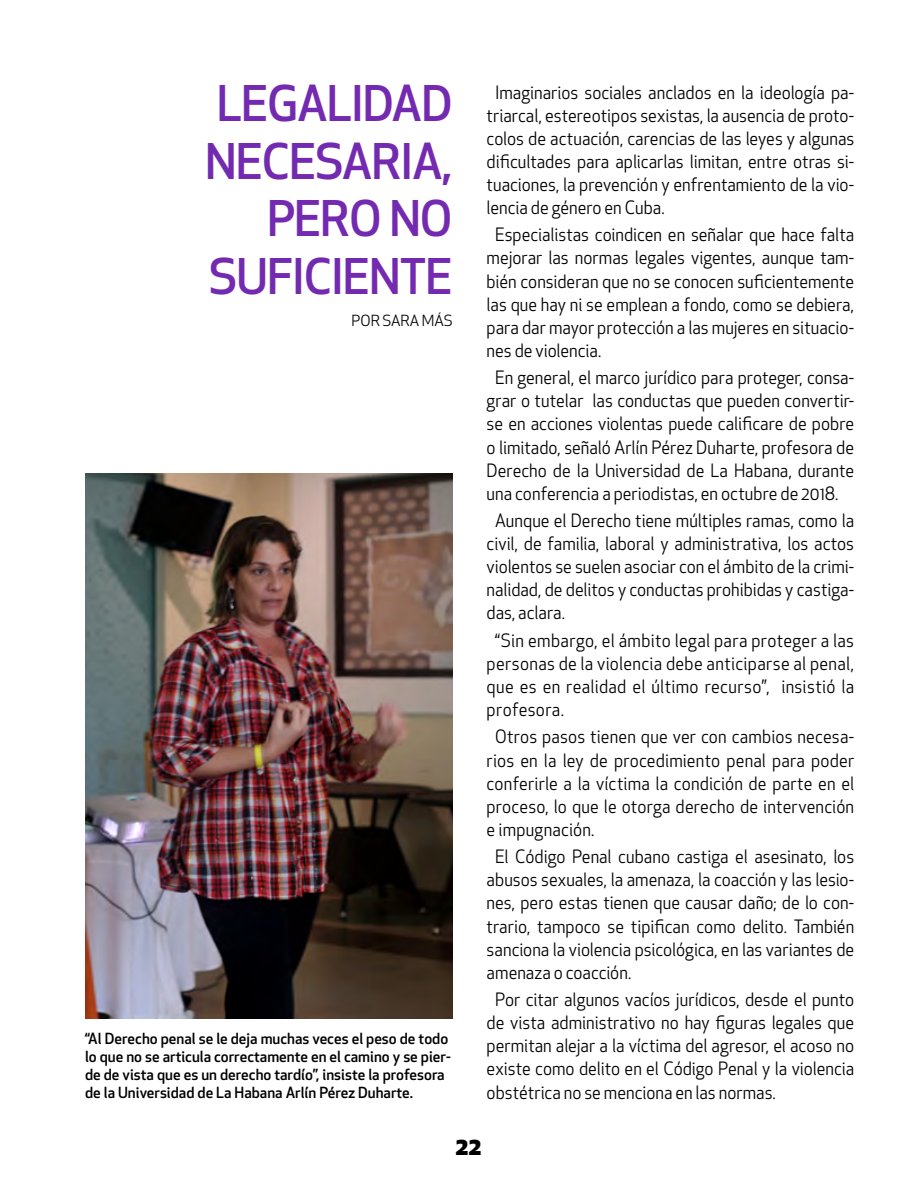
<style>
.page{position:relative;width:918px;height:1188px;background:#fff}
.page>*{position:absolute;margin:0;border:0;box-sizing:border-box;transform-origin:0 0}
.t1{font:500 48px/57.6px "Apex New";letter-spacing:-.02em;color:#732ab0;text-align:right}
.t2{font:800 24px "Apex New";color:#000}
.t3{font:18px/23.1px "Apex New";color:#000;text-align:justify;scale:.95 1}
.t4{font:500 15px/18px "Apex New";color:#000}
.t5{font:15px "Apex New";color:#000}
</style>
<div class="page">
<img style="left:85px;top:473px;width:368px;height:545px">
<h1 class="t1" style="left:205px;top:74px;width:249px">LEGALIDAD<br>NECESARIA,<br>PERO NO<br>SUFICIENTE</h1>
<p class="t5" style="left:352px;top:311px;width:102px">POR SARA MÁS</p>
<p class="t4" style="left:85px;top:1029px;width:367px">“Al Derecho penal se le deja muchas veces el peso de todo lo que no se articula correctamente en el camino y se pier&shy;de de vista que es un derecho tardío”, insiste la profesora de la Universidad de La Habana Arlín Pérez Duharte.</p>
<p class="t3" style="left:487px;top:80px;width:388px;text-indent:9px">Imaginarios sociales anclados en la ideología pa&shy;triarcal, estereotipos sexistas, la ausencia de proto&shy;colos de actuación, carencias de las leyes y algunas dificultades para aplicarlas limitan, entre otras si&shy;tuaciones, la prevención y enfrentamiento de la vio&shy;lencia de género en Cuba.</p>
<p class="t3" style="left:487px;top:223px;width:388px;text-indent:8px">Especialistas coindicen en señalar que hace falta mejorar las normas legales vigentes, aunque tam&shy;bién consideran que no se conocen suficientemente las que hay ni se emplean a fondo, como se debiera, para dar mayor protección a las mujeres en situacio&shy;nes de violencia.</p>
<p class="t3" style="left:487px;top:366px;width:388px;text-indent:8px">En general, el marco jurídico para proteger, consa&shy;grar o tutelar las conductas que pueden convertir&shy;se en acciones violentas puede calificare de pobre o limitado, señaló Arlín Pérez Duharte, profesora de Derecho de la Universidad de La Habana, durante una conferencia a periodistas, en octubre de 2018.</p>
<p class="t3" style="left:487px;top:509px;width:388px;text-indent:8px">Aunque el Derecho tiene múltiples ramas, como la civil, de familia, laboral y administrativa, los actos violentos se suelen asociar con el ámbito de la crimi&shy;nalidad, de delitos y conductas prohibidas y castiga&shy;das, aclara.</p>
<p class="t3" style="left:487px;top:629px;width:388px;text-indent:8px">“Sin embargo, el ámbito legal para proteger a las personas de la violencia debe anticiparse al penal, que es en realidad el último recurso”, insistió la profesora.</p>
<p class="t3" style="left:487px;top:725px;width:388px;text-indent:8px">Otros pasos tienen que ver con cambios necesa&shy;rios en la ley de procedimiento penal para poder conferirle a la víctima la condición de parte en el proceso, lo que le otorga derecho de intervención e impugnación.</p>
<p class="t3" style="left:487px;top:845px;width:388px;text-indent:8px">El Código Penal cubano castiga el asesinato, los abusos sexuales, la amenaza, la coacción y las lesio&shy;nes, pero estas tienen que causar daño; de lo con&shy;trario, tampoco se tipifican como delito. También sanciona la violencia psicológica, en las variantes de amenaza o coacción.</p>
<p class="t3" style="left:487px;top:988px;width:388px;text-indent:8px">Por citar algunos vacíos jurídicos, desde el punto de vista administrativo no hay figuras legales que permitan alejar a la víctima del agresor, el acoso no existe como delito en el Código Penal y la violencia obstétrica no se menciona en las normas.</p>
<h2 class="t2" style="left:455px;top:1130px;width:27px">22</h2>
</div>
